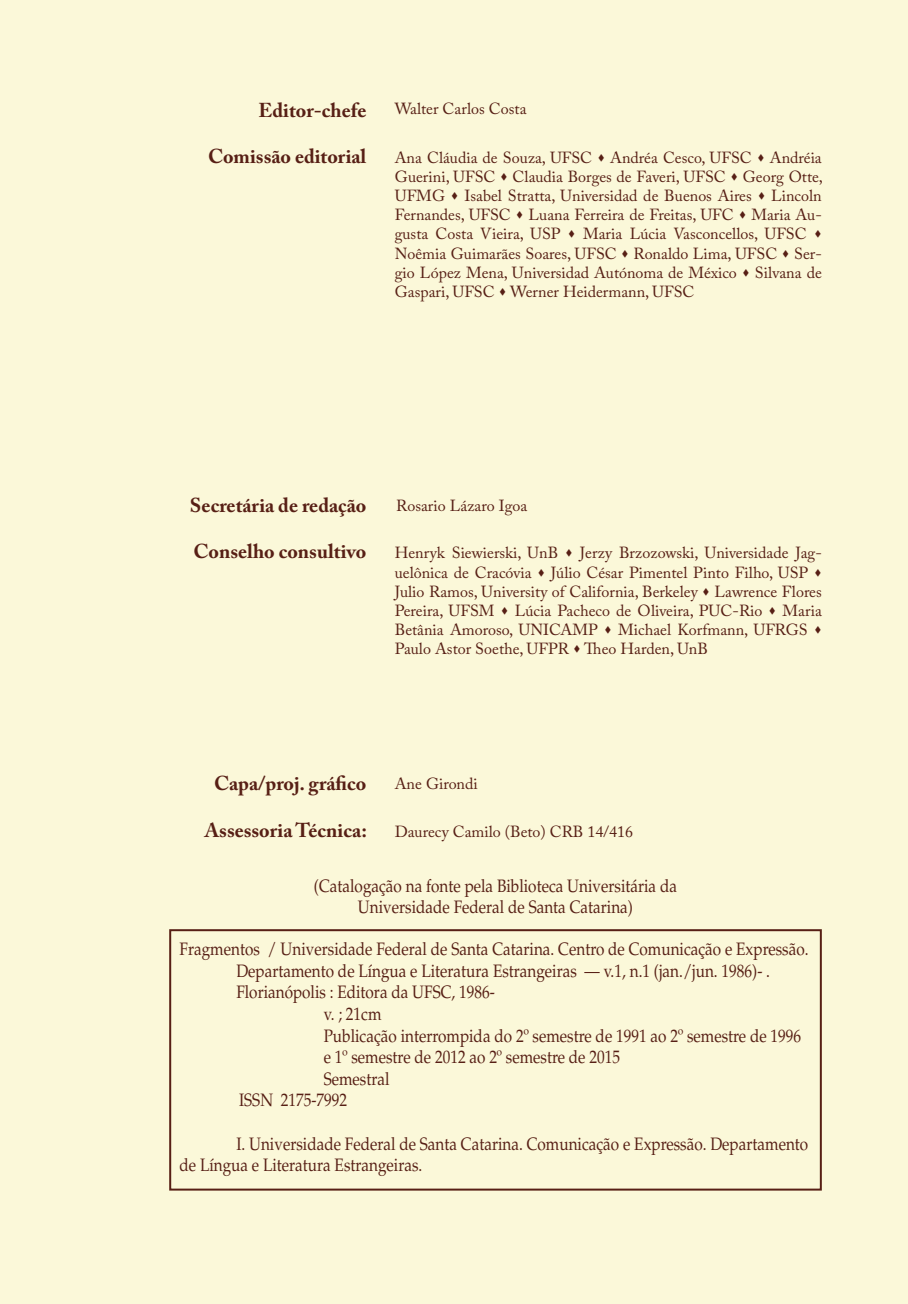
<style>
.page{position:relative;width:908px;height:1304px;background:#fff}
.page>*{position:absolute;margin:0;border:0;box-sizing:border-box;transform-origin:0 0}
.t1{font:700 20px "Adobe Caslon Pro";color:#571f15}
.t2{font:100 18px/21.6px "Palatino";color:#571f15;text-align:center}
.t3{font:16px/19.2px "Adobe Caslon Pro";color:#571f15;text-align:justify}
</style>
<div class="page">
<div style="left:0;top:0;width:907px;height:1304px;background:#fbf8d9"></div>
<div style="left:169px;top:929px;width:652px;height:262px;border:2px solid #571f15"></div>
<p class="t1" style="left:258px;top:102px;width:109px">Editor-chefe</p>
<p class="t1" style="left:208px;top:148px;width:160px">Comissão editorial</p>
<p class="t3" style="left:394px;top:100px;width:133px">Walter Carlos Costa</p>
<p class="t3" style="left:394px;top:149px;width:429px">Ana Cláudia de Souza, UFSC • Andréa Cesco, UFSC • Andréia Guerini, UFSC • Claudia Borges de Faveri, UFSC • Georg Otte, UFMG • Isabel Stratta, Universidad de Buenos Aires • Lincoln Fernandes, UFSC • Luana Ferreira de Freitas, UFC • Maria Au&shy;gusta Costa Vieira, USP • Maria Lúcia Vasconcellos, UFSC • Noêmia Guimarães Soares, UFSC • Ronaldo Lima, UFSC • Ser&shy;gio López Mena, Universidad Autónoma de México • Silvana de Gaspari, UFSC • Werner Heidermann, UFSC</p>
<p class="t1" style="left:190px;top:496px;width:178px">Secretária de redação</p>
<p class="t1" style="left:193px;top:543px;width:174px">Conselho consultivo</p>
<p class="t3" style="left:396px;top:497px;width:132px">Rosario Lázaro Igoa</p>
<p class="t3" style="left:394px;top:545px;width:428px">Henryk Siewierski, UnB • Jerzy Brzozowski, Universidade Jag&shy;uelônica de Cracóvia • Júlio César Pimentel Pinto Filho, USP • Julio Ramos, University of California, Berkeley • Lawrence Flores Pereira, UFSM • Lúcia Pacheco de Oliveira, PUC-Rio • Maria Betânia Amoroso, UNICAMP • Michael Korfmann, UFRGS • Paulo Astor Soethe, UFPR • heo Harden, UnB</p>
<p class="t1" style="left:214px;top:775px;width:154px">Capa/proj. gráico</p>
<p class="t1" style="left:205px;top:822px;width:164px">Assessoria Técnica:</p>
<p class="t3" style="left:394px;top:776px;width:84px">Ane Girondi</p>
<p class="t3" style="left:394px;top:823px;width:240px">Daurecy Camilo (Beto) CRB 14/416</p>
<p class="t2" style="left:314px;top:877px;width:364px">(Catalogação na fonte pela Biblioteca Universitária da<br>Universidade Federal de Santa Catarina)</p>
<p class="t2" style="left:179px;top:940px;width:630px">Fragmentos / Universidade Federal de Santa Catarina. Centro de Comunicação e Expressão.</p>
<p class="t2" style="left:236px;top:962px;width:535px">Departamento de Língua e Literatura Estrangeiras — v.1, n.1 (jan./jun. 1986)- .</p>
<p class="t2" style="left:236px;top:984px;width:260px">Florianópolis : Editora da UFSC, 1986-</p>
<p class="t2" style="left:323px;top:1005px;width:59px">v. ; 21cm</p>
<p class="t2" style="left:323px;top:1027px;width:478px">Publicação interrompida do 2º semestre de 1991 ao 2º semestre de 1996</p>
<p class="t2" style="left:323px;top:1048px;width:298px">e 1º semestre de 2012 ao 2º semestre de 2015</p>
<p class="t2" style="left:323px;top:1070px;width:67px">Semestral</p>
<p class="t2" style="left:239px;top:1092px;width:109px">ISSN 2175-7992</p>
<p class="t2" style="left:179px;top:1135px;width:630px;text-align:left;text-indent:57px">I. Universidade Federal de Santa Catarina. Comunicação e Expressão. Departamento de Língua e Literatura Estrangeiras.</p>
</div>
